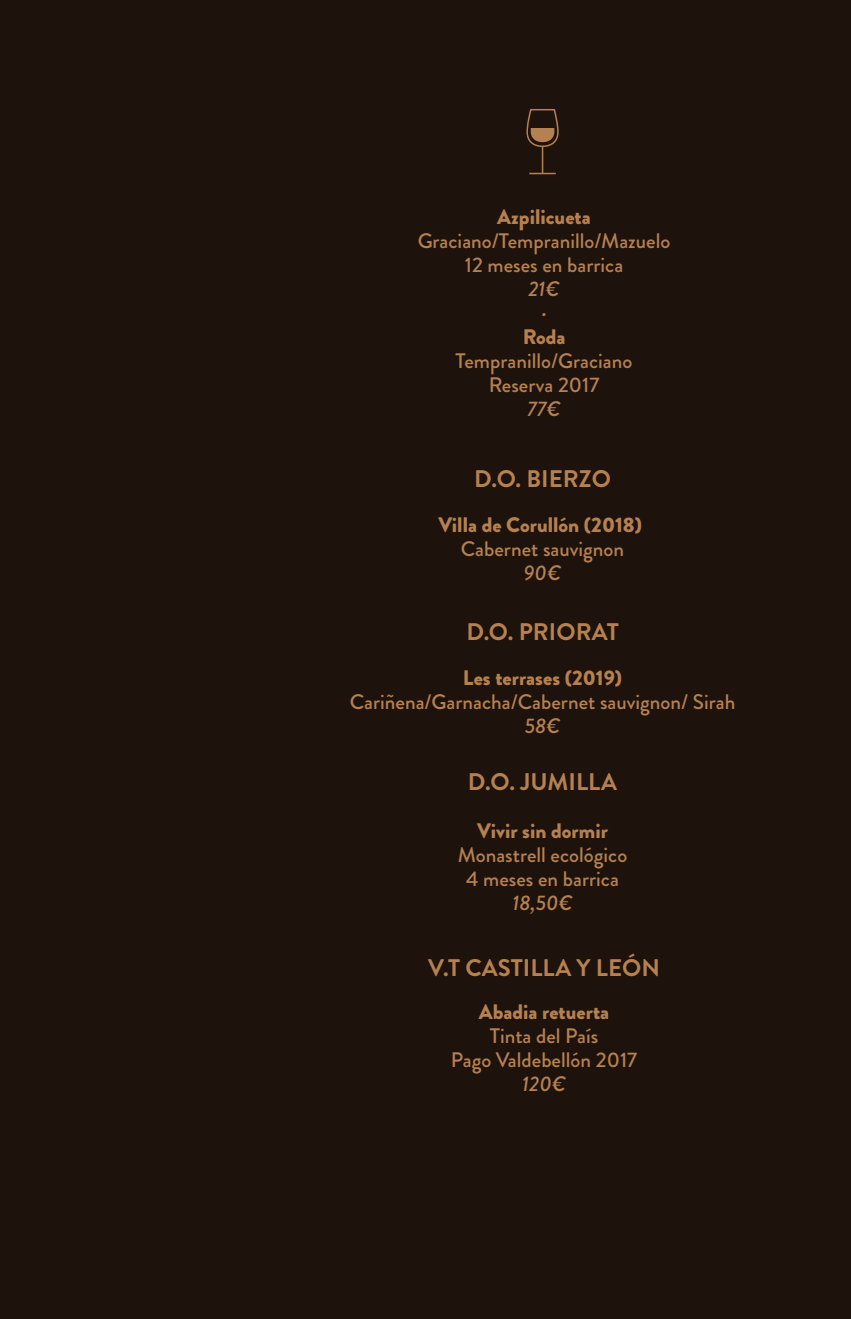
<style>
.page{position:relative;width:851px;height:1319px;background:#fff}
.page>*{position:absolute;margin:0;border:0;box-sizing:border-box;transform-origin:0 0}
.t1{font:700 24px "Brandon Grotesque";color:#b68150}
.t2{font:500 21px/24px "Brandon Grotesque";color:#b68150;text-align:center}
.t3{font:900 21px "Brandon Grotesque";color:#b68150}
.t4{font:italic 500 21px/24px "Brandon Grotesque";color:#b68150;text-align:center}
</style>
<div class="page">
<div style="left:0;top:0;width:850px;height:1318px;background:#1e120d"></div>
<hr style="left:541px;top:146px;width:2px;height:27px;background:#b68150">
<svg style="left:529px;top:173px;width:26px;height:1px"></svg>
<svg style="left:526px;top:109px;width:33px;height:39px"></svg>
<p class="t3" style="left:497px;top:202px;width:95px">Azpilicueta</p>
<p class="t2" style="left:417px;top:229px;width:254px">Graciano/Tempranillo/Mazuelo<br>12 meses en barrica</p>
<p class="t4" style="left:528px;top:277px;width:33px">21€ ·</p>
<p class="t3" style="left:522px;top:322px;width:44px">Roda</p>
<p class="t2" style="left:455px;top:349px;width:178px">Tempranillo/Graciano<br>Reserva 2017</p>
<p class="t4" style="left:527px;top:397px;width:34px">77€</p>
<p class="t1" style="left:474px;top:462px;width:138px">D.O. BIERZO</p>
<p class="t3" style="left:438px;top:510px;width:205px">Villa de Corullón (2018)</p>
<p class="t2" style="left:461px;top:537px;width:165px">Cabernet sauvignon</p>
<p class="t4" style="left:524px;top:561px;width:39px">90€</p>
<p class="t1" style="left:466px;top:614px;width:154px">D.O. PRIORAT</p>
<p class="t3" style="left:463px;top:662px;width:161px">Les terrases (2019)</p>
<p class="t2" style="left:349px;top:690px;width:387px">Cariñena/Garnacha/Cabernet sauvignon/ Sirah</p>
<p class="t4" style="left:524px;top:714px;width:37px">58€</p>
<p class="t1" style="left:468px;top:765px;width:150px">D.O. JUMILLA</p>
<p class="t3" style="left:477px;top:815px;width:132px">Vivir sin dormir</p>
<p class="t2" style="left:457px;top:842px;width:171px">Monastrell ecológico<br>4 meses en barrica</p>
<p class="t4" style="left:512px;top:890px;width:62px">18,50€</p>
<p class="t1" style="left:428px;top:950px;width:233px">V.T CASTILLA Y LEÓN</p>
<p class="t3" style="left:479px;top:996px;width:132px">Abadia retuerta</p>
<p class="t2" style="left:451px;top:1023px;width:188px">Tinta del País<br>Pago Valdebellón 2017</p>
<p class="t4" style="left:522px;top:1071px;width:45px">120€</p>
</div>
